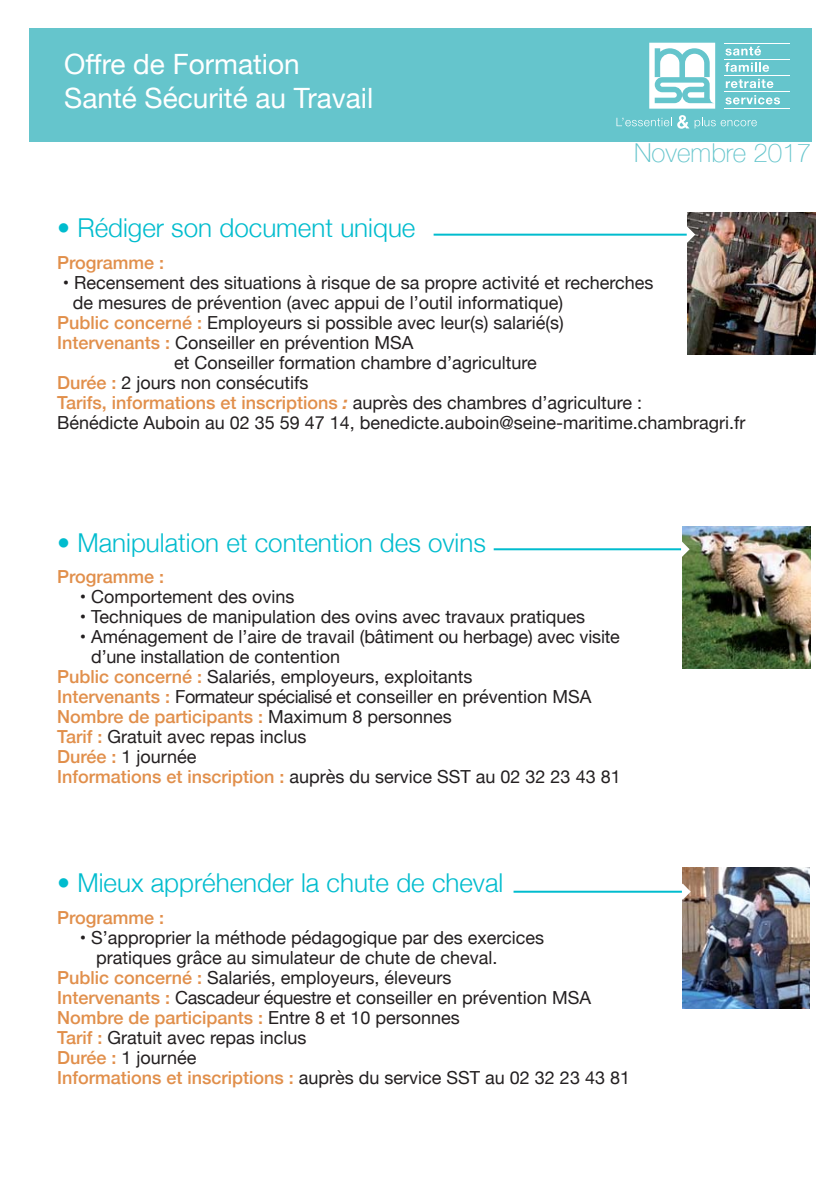
<style>
.page{position:relative;width:840px;height:1190px;background:#fff}
.page>*{position:absolute;margin:0;border:0;box-sizing:border-box;transform-origin:0 0}
.t1{font:28px/33.6px "Helvetica Neue";color:#fff}
.t2{font:300 26px "Helvetica Neue";color:#00bcce}
.t3{font:100 26px "Helvetica Neue";color:#65c5cc}
.t4{font:18px "Helvetica Neue";color:#231f20}
.t5{font:500 18px "Helvetica Neue";color:#e18f4b}
.s1{font-weight:500;color:#e18f4b}
.s2{font-weight:700;font-style:italic}
.s3{font-weight:400;color:#231f20}
</style>
<div class="page">
<div style="left:29px;top:28px;width:782px;height:113px;background:#65c5cc"></div>
<svg style="left:725px;top:46px;width:36px;height:10px"></svg>
<svg style="left:725px;top:63px;width:44px;height:9px"></svg>
<svg style="left:726px;top:79px;width:48px;height:9px"></svg>
<svg style="left:725px;top:95px;width:55px;height:9px"></svg>
<hr style="left:724px;top:43px;width:66px;height:1px;background:#fff">
<hr style="left:724px;top:59px;width:66px;height:1px;background:#fff">
<hr style="left:724px;top:75px;width:66px;height:1px;background:#fff">
<hr style="left:724px;top:92px;width:66px;height:1px;background:#fff">
<hr style="left:724px;top:108px;width:66px;height:1px;background:#fff">
<svg style="left:649px;top:43px;width:66px;height:66px"></svg>
<svg style="left:617px;top:115px;width:72px;height:14px"></svg>
<svg style="left:695px;top:118px;width:62px;height:10px"></svg>
<img style="left:682px;top:867px;width:128px;height:142px">
<svg style="left:675px;top:884px;width:16px;height:16px"></svg>
<hr style="left:514px;top:891px;width:168px;height:2px;background:#00bcce">
<img style="left:682px;top:527px;width:128px;height:142px">
<svg style="left:673px;top:541px;width:17px;height:16px"></svg>
<hr style="left:494px;top:548px;width:187px;height:2px;background:#00bcce">
<img style="left:688px;top:212px;width:127px;height:142px">
<svg style="left:679px;top:226px;width:16px;height:17px"></svg>
<hr style="left:434px;top:234px;width:253px;height:2px;background:#00bcce">
<h1 class="t1" style="left:64px;top:47px;width:311px">Offre de Formation<br>Santé Sécurité au Travail</h1>
<h2 class="t3" style="left:634px;top:137px;width:179px">Novembre 2017</h2>
<h2 class="t2" style="left:57px;top:212px;width:360px">• Rédiger son document unique</h2>
<p class="t5" style="left:57px;top:251px;width:109px">Programme :</p>
<p class="t4" style="left:63px;top:272px;width:592px">• Recensement des situations à risque de sa propre activité et recherches</p>
<p class="t4" style="left:73px;top:292px;width:492px">de mesures de prévention (avec appui de l’outil informatique)</p>
<p class="t4" style="left:57px;top:312px;width:508px"><span class="s1">Public concerné :</span> Employeurs si possible avec leur(s) salarié(s)</p>
<p class="t4" style="left:57px;top:332px;width:358px"><span class="s1">Intervenants :</span> Conseiller en prévention MSA</p>
<p class="t4" style="left:174px;top:352px;width:364px">et Conseiller formation chambre d’agriculture</p>
<p class="t4" style="left:57px;top:372px;width:253px"><span class="s1">Durée :</span> 2 jours non consécutifs</p>
<p class="t5" style="left:57px;top:391px;width:587px">Tarifs, informations et inscriptions <span class="s2">:</span> <span class="s3">auprès des chambres d’agriculture :</span></p>
<p class="t4" style="left:57px;top:412px;width:690px">Bénédicte Auboin au 02 35 59 47 14, benedicte.auboin@seine-maritime.chambragri.fr</p>
<h2 class="t2" style="left:57px;top:527px;width:430px">• Manipulation et contention des ovins</h2>
<p class="t5" style="left:57px;top:566px;width:109px">Programme :</p>
<p class="t4" style="left:80px;top:586px;width:216px">• Comportement des ovins</p>
<p class="t4" style="left:80px;top:606px;width:507px">• Techniques de manipulation des ovins avec travaux pratiques</p>
<p class="t4" style="left:80px;top:626px;width:542px">• Aménagement de l’aire de travail (bâtiment ou herbage) avec visite</p>
<p class="t4" style="left:91px;top:646px;width:250px">d’une installation de contention</p>
<p class="t4" style="left:57px;top:666px;width:417px"><span class="s1">Public concerné :</span> Salariés, employeurs, exploitants</p>
<p class="t4" style="left:57px;top:686px;width:536px"><span class="s1">Intervenants :</span> Formateur spécialisé et conseiller en prévention MSA</p>
<p class="t5" style="left:57px;top:706px;width:396px">Nombre de participants : <span class="s3">Maximum 8 personnes</span></p>
<p class="t4" style="left:57px;top:726px;width:251px"><span class="s1">Tarif :</span> Gratuit avec repas inclus</p>
<p class="t4" style="left:57px;top:746px;width:141px"><span class="s1">Durée :</span> 1 journée</p>
<p class="t4" style="left:57px;top:766px;width:565px"><span class="s1">Informations et inscription :</span> auprès du service SST au 02 32 23 43 81</p>
<h2 class="t2" style="left:57px;top:867px;width:448px">• Mieux appréhender la chute de cheval</h2>
<p class="t5" style="left:57px;top:906px;width:109px">Programme :</p>
<p class="t4" style="left:80px;top:926px;width:466px">• S’approprier la méthode pédagogique par des exercices</p>
<p class="t4" style="left:96px;top:946px;width:403px">pratiques grâce au simulateur de chute de cheval.</p>
<p class="t4" style="left:57px;top:966px;width:396px"><span class="s1">Public concerné :</span> Salariés, employeurs, éleveurs</p>
<p class="t4" style="left:57px;top:986px;width:535px"><span class="s1">Intervenants :</span> Cascadeur équestre et conseiller en prévention MSA</p>
<p class="t5" style="left:57px;top:1006px;width:404px">Nombre de participants : <span class="s3">Entre 8 et 10 personnes</span></p>
<p class="t4" style="left:57px;top:1026px;width:251px"><span class="s1">Tarif :</span> Gratuit avec repas inclus</p>
<p class="t4" style="left:57px;top:1046px;width:141px"><span class="s1">Durée :</span> 1 journée</p>
<p class="t4" style="left:57px;top:1066px;width:574px"><span class="s1">Informations et inscriptions :</span> auprès du service SST au 02 32 23 43 81</p>
</div>
